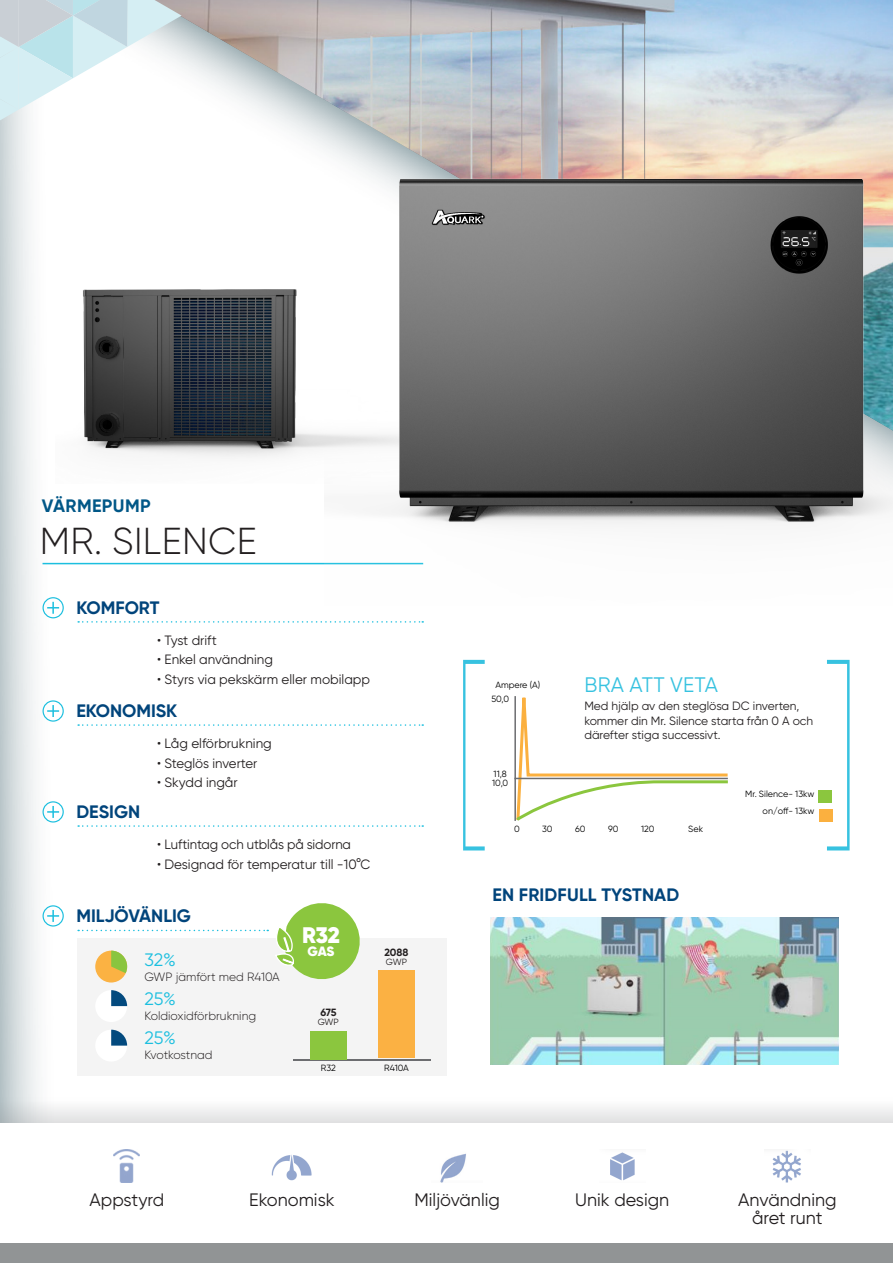
<style>
.page{position:relative;width:893px;height:1263px;background:#fff}
.page>*{position:absolute;margin:0;border:0;box-sizing:border-box;transform-origin:0 0}
.t1{font:300 37.5px "Gilroy";letter-spacing:.01em;color:#231f20}
.t2{font:900 22.5px "Gilroy";color:#fff}
.t3{font:21px "Gilroy";letter-spacing:.01em;color:#37c2e0}
.t4{font:18px "Gilroy";color:#231f20}
.t5{font:700 18px "Gilroy";color:#00447b}
.t6{font:700 18px "Gilroy";letter-spacing:.02em;color:#015787}
.t7{font:18px "Gilroy";color:#1cbfdf}
.t8{font:13.5px "Gilroy";color:#231f20}
.t9{font:900 13.5px "Gilroy";color:#fff}
.Gab03-Titre_puce_tri{font:12px/14.4px "Gilroy";color:#231f20}
.t10{font:300 12px "Gilroy";color:#231f20}
.t11{font:700 10.5px "Gilroy";letter-spacing:-.01em;color:#231f20}
.t12{font:9px "Gilroy";color:#000001}
.t13{font:9px "Gilroy";letter-spacing:-.015em;color:#231f20}
</style>
<div class="page">
<div style="left:0;top:0;width:893px;height:1263px;background:#002f3c;opacity:.75"></div>
<svg style="left:0;top:1096px;width:893px;height:27px;fill:#f0f0f1"></svg>
<div style="left:0;top:1123px;width:893px;height:121px;background:#fff"></div>
<svg style="left:0;top:0;width:182px;height:120px"></svg>
<svg style="left:78px;top:621px;width:345px;height:2px"></svg>
<div style="left:43px;top:597px;width:21px;height:21px;border:1px solid #1cbfdf;border-radius:50%"></div>
<svg style="left:47px;top:602px;width:12px;height:12px"></svg>
<hr style="left:43px;top:563px;width:380px;height:1px;background:#1cbfdf">
<div style="left:77px;top:938px;width:369px;height:138px;background:#f4f4f4"></div>
<img style="left:55px;top:258px;width:269px;height:226px">
<svg style="left:78px;top:825px;width:345px;height:2px"></svg>
<div style="left:43px;top:801px;width:21px;height:21px;border:1px solid #1cbfdf;border-radius:50%"></div>
<svg style="left:47px;top:806px;width:12px;height:12px"></svg>
<div style="left:43px;top:905px;width:21px;height:21px;border:1px solid #1cbfdf;border-radius:50%"></div>
<svg style="left:47px;top:910px;width:12px;height:12px"></svg>
<svg style="left:78px;top:724px;width:345px;height:2px"></svg>
<div style="left:43px;top:700px;width:21px;height:22px;border:1px solid #1cbfdf;border-radius:50%"></div>
<svg style="left:47px;top:705px;width:12px;height:12px"></svg>
<svg style="left:463px;top:660px;width:22px;height:190px"></svg>
<svg style="left:827px;top:660px;width:23px;height:190px"></svg>
<div style="left:95px;top:1030px;width:32px;height:31px;background:#fff;border-radius:50%"></div>
<div style="left:95px;top:990px;width:32px;height:32px;background:#fff;border-radius:50%"></div>
<svg style="left:111px;top:1030px;width:16px;height:15px"></svg>
<svg style="left:111px;top:990px;width:16px;height:16px"></svg>
<hr style="left:293px;top:1059px;width:137px;height:1px;background:#6c6d70">
<div style="left:379px;top:970px;width:36px;height:88px;background:#fbb143"></div>
<div style="left:310px;top:1032px;width:37px;height:28px;background:#8bc63e"></div>
<svg style="left:514px;top:640px;width:217px;height:183px"></svg>
<div style="left:819px;top:809px;width:14px;height:12px;background:#fbb03f"></div>
<div style="left:818px;top:790px;width:14px;height:12px;background:#8bc63e"></div>
<hr style="left:514px;top:778px;width:214px;height:1px;background:#6c6d70">
<div style="left:0;top:1244px;width:893px;height:19px;background:#919495"></div>
<img style="left:324px;top:93px;width:569px;height:512px">
<svg style="left:78px;top:899px;width:285px;height:84px"></svg>
<img style="left:271px;top:1155px;width:41px;height:26px">
<img style="left:114px;top:1149px;width:26px;height:34px">
<img style="left:440px;top:1153px;width:26px;height:30px">
<img style="left:610px;top:1152px;width:25px;height:29px">
<img style="left:772px;top:1150px;width:29px;height:33px">
<img style="left:491px;top:917px;width:347px;height:147px">
<p class="t6" style="left:42px;top:494px;width:110px">VÄRMEPUMP</p>
<p class="t1" style="left:40px;top:518px;width:218px">MR. SILENCE</p>
<p class="t5" style="left:76px;top:596px;width:85px">KOMFORT</p>
<p class="t8" style="left:157px;top:632px;width:61px">• Tyst drift</p>
<p class="t8" style="left:157px;top:651px;width:117px">• Enkel användning</p>
<p class="t8" style="left:157px;top:671px;width:214px">• Styrs via pekskärm eller mobilapp</p>
<p class="t5" style="left:76px;top:700px;width:102px">EKONOMISK</p>
<p class="t5" style="left:76px;top:800px;width:65px">DESIGN</p>
<p class="t8" style="left:157px;top:735px;width:116px">• Låg elförbrukning</p>
<p class="t8" style="left:157px;top:754px;width:102px">• Steglös inverter</p>
<p class="t8" style="left:157px;top:774px;width:82px">• Skydd ingår</p>
<p class="t8" style="left:157px;top:836px;width:195px">• Luftintag och utblås på sidorna</p>
<p class="t8" style="left:157px;top:855px;width:215px">• Designad för temperatur till -10°C</p>
<p class="t5" style="left:76px;top:904px;width:116px">MILJÖVÄNLIG</p>
<p class="t7" style="left:144px;top:949px;width:33px">32%</p>
<p class="t10" style="left:144px;top:969px;width:137px">GWP jämfört med R410A</p>
<p class="t7" style="left:144px;top:987px;width:33px">25%</p>
<p class="t10" style="left:144px;top:1008px;width:113px">Koldioxidförbrukning</p>
<p class="t7" style="left:144px;top:1026px;width:33px">25%</p>
<p class="t10" style="left:144px;top:1047px;width:70px">Kvotkostnad</p>
<p class="t2" style="left:302px;top:921px;width:40px">R32</p>
<p class="t9" style="left:308px;top:943px;width:28px">GAS</p>
<p class="t11" style="left:384px;top:945px;width:26px">2088</p>
<p class="t13" style="left:386px;top:956px;width:23px">GWP</p>
<p class="t11" style="left:320px;top:1006px;width:18px">675</p>
<p class="t13" style="left:318px;top:1017px;width:23px">GWP</p>
<p class="t12" style="left:321px;top:1062px;width:16px">R32</p>
<p class="t12" style="left:384px;top:1062px;width:26px">R410A</p>
<p class="t12" style="left:495px;top:679px;width:46px">Ampere (A)</p>
<p class="t12" style="left:491px;top:693px;width:19px">50,0</p>
<p class="t12" style="left:494px;top:768px;width:15px">11,8</p>
<p class="t12" style="left:492px;top:777px;width:18px">10,0</p>
<p class="t3" style="left:584px;top:671px;width:135px">BRA ATT VETA</p>
<p class="Gab03-Titre_puce_tri" style="left:584px;top:699px;width:230px">Med hjälp av den steglösa DC inverten, kommer din Mr. Silence starta från 0 A och därefter stiga successivt.</p>
<p class="t12" style="left:745px;top:789px;width:71px">Mr. Silence- 13kw</p>
<p class="t12" style="left:763px;top:805px;width:53px">on/off- 13kw</p>
<p class="t12" style="left:514px;top:823px;width:7px">0</p>
<p class="t12" style="left:542px;top:823px;width:12px">30</p>
<p class="t12" style="left:575px;top:823px;width:12px">60</p>
<p class="t12" style="left:608px;top:823px;width:12px">90</p>
<p class="t12" style="left:641px;top:823px;width:15px">120</p>
<p class="t12" style="left:688px;top:823px;width:16px">Sek</p>
<p class="t5" style="left:492px;top:884px;width:188px">EN FRIDFULL TYSTNAD</p>
<p class="t4" style="left:90px;top:1189px;width:76px">Appstyrd</p>
<p class="t4" style="left:249px;top:1189px;width:87px">Ekonomisk</p>
<p class="t4" style="left:414px;top:1189px;width:87px">Miljövänlig</p>
<p class="t4" style="left:575px;top:1189px;width:95px">Unik design</p>
<p class="t4" style="left:738px;top:1189px;width:100px">Användning</p>
<p class="t4" style="left:752px;top:1207px;width:72px">året runt</p>
</div>
